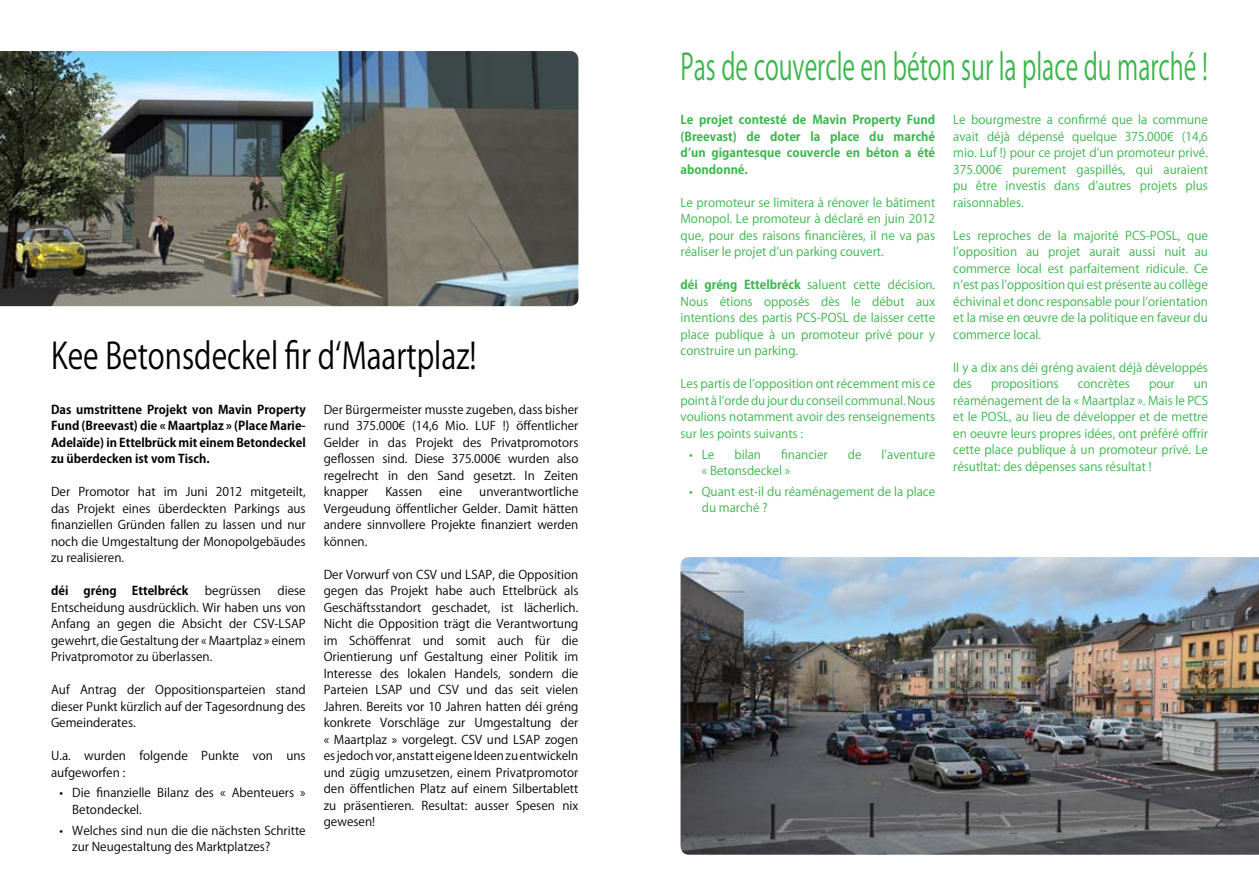
<style>
.page{position:relative;width:1259px;height:893px;background:#fff}
.page>*{position:absolute;margin:0;border:0;box-sizing:border-box;transform-origin:0 0}
.t1{font:36px "Koz Go Pro";color:#39b54a;scale:.65 1}
.t2{font:36px "Koz Go Pro";color:#000;scale:.8 1}
.t3{font:12px/16.5px "Koz Go Pro";color:#000;text-align:justify}
.t4{font:12px/16.5px "Koz Go Pro";color:#39b54a;text-align:justify}
.t5{font:700 12px/16.5px "Koz Go Pro";color:#000;text-align:justify}
.t6{font:700 12px/16.5px "Koz Go Pro";color:#39b54a;text-align:justify}
.s1{font-weight:700}
</style>
<div class="page">
<img style="left:0;top:51px;width:578px;height:255px">
<img style="left:680px;top:557px;width:579px;height:298px">
<h1 class="t2" style="left:51px;top:332px;width:533px">Kee Betonsdeckel fir d‘Maartplaz!</h1>
<p class="t5" style="left:51px;top:402px;width:256px">Das umstrittene Projekt von Mavin Property Fund (Breevast) die « Maartplaz » (Place Marie-Adelaïde) in Ettelbrück mit einem Betondeckel zu überdecken ist vom Tisch.</p>
<p class="t3" style="left:51px;top:484px;width:256px">Der Promotor hat im Juni 2012 mitgeteilt, das Projekt eines überdeckten Parkings aus finanziellen Gründen fallen zu lassen und nur noch die U mgestaltung der Monopolgebäudes zu realisieren.</p>
<p class="t5" style="left:51px;top:583px;width:19px">déi</p>
<p class="t5" style="left:84px;top:583px;width:35px">gréng</p>
<p class="t5" style="left:132px;top:583px;width:58px">Ettelbréck</p>
<p class="t3" style="left:205px;top:583px;width:58px">begrüssen</p>
<p class="t3" style="left:324px;top:401px;width:256px">Der Bürgermeister musste zugeben, dass bisher rund 375.000€ (14,6 Mio. LU F !) öffentlicher Gelder in das Projekt des Privatpromotors geflossen sind. Diese 375.000€ wurden also regelrecht in den Sand gesetzt. I n Zeiten knapper</p>
<p class="t3" style="left:324px;top:484px;width:256px;text-indent:156px">unverantwortliche Vergeudung öffentlicher Gelder. Damit hätten andere sinnvollere Projekte finanziert werden können.</p>
<p class="t3" style="left:324px;top:566px;width:256px">Der Vorwurf von CSV und LSAP, die Opposition gegen das Projekt habe auch Ettelbrück als Geschäftsstandort geschadet, ist lächerlich.<br>N icht die Opposition trägt die Verantwortung im Schöffenrat und somit auch für die Orientierung unf Gestaltung einer Politik im I nteresse des lokalen Handels, sondern die Parteien LSAP und CSV und das seit vielen Jahren. Bereits vor 10 Jahren hatten déi gréng konkrete Vorschläge zur U mgestaltung der « Maartplaz » vorgelegt. CSV und LSAP zogen es jedoch vor, anstatt eigene Ideen zu entwickeln und zügig umzusetzen, einem Privatpromotor den öffentlichen Platz auf einem Silbertablett zu präsentieren. Resultat: ausser Spesen nix gewesen!</p>
<p class="t3" style="left:385px;top:484px;width:38px">Kassen</p>
<p class="t3" style="left:439px;top:484px;width:25px">eine</p>
<p class="t3" style="left:51px;top:583px;width:256px;text-indent:226px">diese Entscheidung ausdrücklich. Wir haben uns von Anfang an gegen die Absicht der CSV-LSAP gewehrt, die Gestaltung der « Maartplaz » einem Privatpromotor zu überlassen.</p>
<p class="t3" style="left:51px;top:682px;width:256px">Auf Antrag der Oppositionsparteien stand dieser Punkt kürzlich auf der Tagesordnung des Gemeinderates.</p>
<p class="t3" style="left:51px;top:748px;width:256px">U.a. wurden folgende Punkte von uns aufgeworfen :</p>
<p class="t3" style="left:72px;top:785px;width:235px;text-indent:-13px">• Die finanzielle Bilanz des « Abenteuers »<br>Betondeckel.</p>
<p class="t3" style="left:72px;top:822px;width:235px;text-indent:-13px">• Welches sind nun die die nächsten Schritte zur Neugestaltung des Marktplatzes?</p>
<h1 class="t1" style="left:680px;top:43px;width:813px">Pas de couvercle en béton sur la place du marché !</h1>
<p class="t6" style="left:680px;top:113px;width:256px">Le projet contesté de Mavin Property Fund (Breevast) de doter la place du marché d’un gigantesque couvercle en béton a été abondonné.</p>
<p class="t4" style="left:680px;top:195px;width:256px">Le promoteur se limitera à rénover le bâtiment Monopol. Le promoteur à déclaré en juin 2012 que, pour des raisons financières, il ne va pas réaliser le projet d’un parking couvert.</p>
<p class="t4" style="left:680px;top:277px;width:256px"><span class="s1">déi gréng Ettelbréck</span> saluent cette décision.<br>Nous étions opposés dès le début aux intentions des partis PCS-POSL</p>
<p class="t4" style="left:953px;top:112px;width:256px">Le bourgmestre a confirmé que la commune avait déjà dépensé quelque 375.000€ (14,6 mio. Luf !) pour ce projet d’un promoteur privé.<br>375.000€ purement gaspillés, qui auraient pu être investis dans d’autres projets plus raisonnables.</p>
<p class="t4" style="left:953px;top:228px;width:256px">Les reproches de la majorité PCS-POSL, que l’opposition au projet aurait aussi nuit au commerce local est parfaitement ridicule. Ce n’est pas l’opposition qui est présente au collège échivinal et donc responsable pour l’orientation et la mise en œuvre de la politique en faveur du commerce local.</p>
<p class="t4" style="left:953px;top:360px;width:256px">I l y a dix ans déi gréng avaient déjà développés des</p>
<p class="t4" style="left:680px;top:310px;width:256px;text-indent:173px">de laisser cette place publique à un promoteur privé pour y construire un parking.</p>
<p class="t4" style="left:680px;top:376px;width:256px">Les partis de l’opposition ont récemment mis ce point à l’orde du jour du conseil communal. Nous voulions notamment avoir des renseignements sur les points suivants :</p>
<p class="t4" style="left:689px;top:446px;width:27px">• Le</p>
<p class="t4" style="left:734px;top:446px;width:28px">bilan</p>
<p class="t4" style="left:781px;top:446px;width:48px">financier</p>
<p class="t4" style="left:848px;top:446px;width:15px">de</p>
<p class="t4" style="left:881px;top:446px;width:55px">l’aventure</p>
<p class="t4" style="left:702px;top:463px;width:90px">« Betonsdeckel »</p>
<p class="t4" style="left:702px;top:484px;width:235px;text-indent:-13px">• Quant est-il du réaménagement de la place du marché ?</p>
<p class="t4" style="left:991px;top:376px;width:69px">propositions</p>
<p class="t4" style="left:1077px;top:376px;width:54px">concrètes</p>
<p class="t4" style="left:1149px;top:376px;width:27px">pour</p>
<p class="t4" style="left:953px;top:376px;width:256px;text-align:left;text-indent:240px">un réaménagement de la « Maartplaz ». Mais le PCS et le POSL, au lieu de développer et de mettre en oeuvre leurs propres idées, ont préféré offrir cette place publique à un promoteur privé. Le résutltat: des dépenses sans résultat !</p>
</div>
